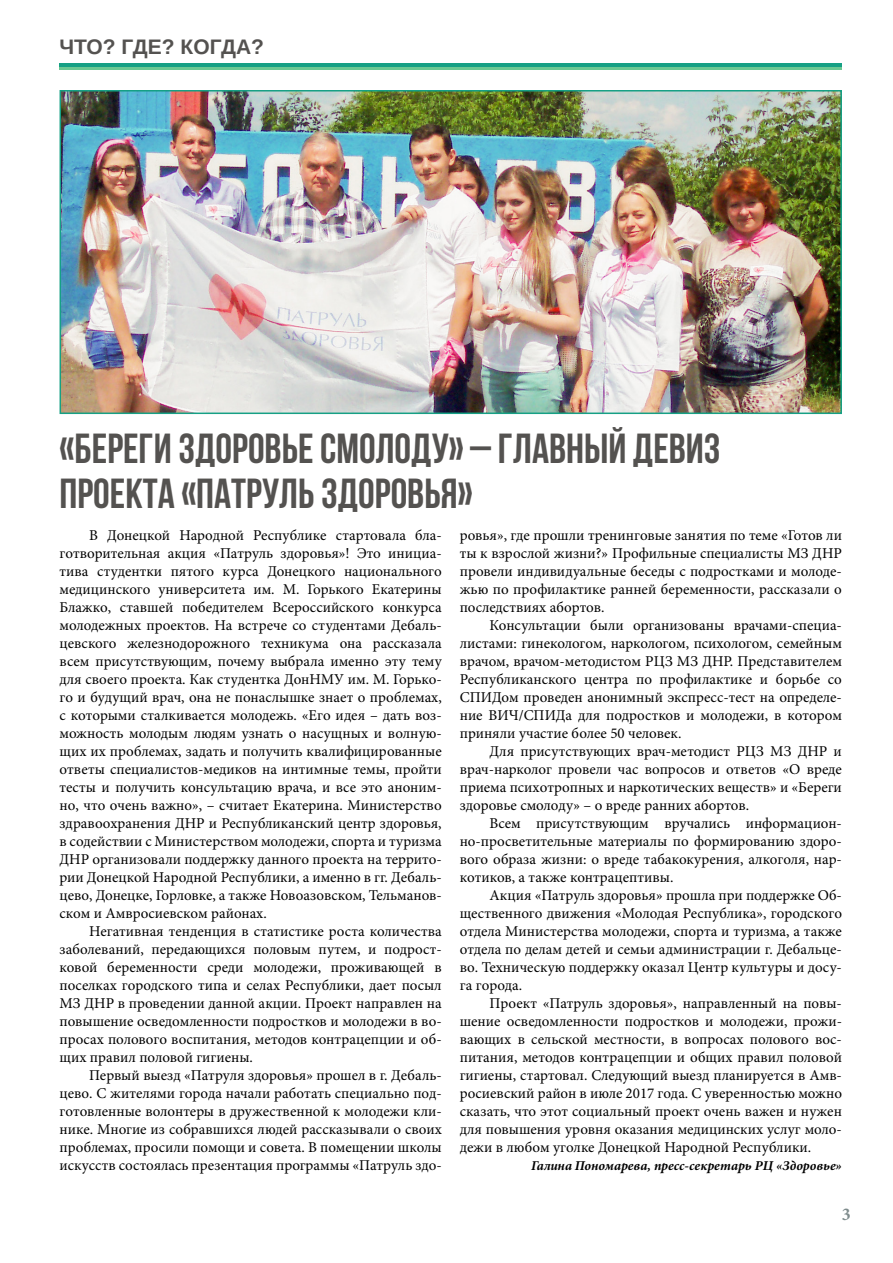
<style>
.page{position:relative;width:893px;height:1263px;background:#fff}
.page>*{position:absolute;margin:0;border:0;box-sizing:border-box;transform-origin:0 0}
.t1{font:700 42px/45px "Bebas Neue";color:#545250}
.t2{font:700 21px "Arimo";color:#545250}
.t3{font:700 18px "Minion Pro";color:#7f8c8d}
.t4{font:15px/18px "Minion Pro";color:#000;text-align:justify}
.t5{font:italic 700 13.5px "Minion Pro";color:#000}
</style>
<div class="page">
<div style="left:60px;top:63px;width:782px;height:5px;background:#16a085"></div>
<hr style="left:60px;top:68px;width:782px;height:2px;background:#6cc893">
<img style="left:63px;top:93px;width:776px;height:318px">
<div style="left:60px;top:90px;width:782px;height:324px;border:2px solid #16a085"></div>
<h2 class="t2" style="left:60px;top:32px;width:206px">ЧТО? ГДЕ? КОГДА?</h2>
<h1 class="t1" style="left:60px;top:425px;width:662px">«БЕРЕГИ ЗДОРОВЬЕ СМОЛОДУ» – ГЛАВНЫЙ ДЕВИЗ<br>ПРОЕКТА «ПАТРУЛЬ ЗДОРОВЬЯ»</h1>
<p class="t4" style="left:60px;top:526px;width:384px;text-indent:30px">В Донецкой Народной Республике стартовала бла&shy;готворительная акция «Патруль здоровья»! Это инициа&shy;тива студентки пятого курса Донецкого национального медицинского университета им. М. Горького Екатерины Блажко, ставшей победителем Всероссийского конкурса молодежных проектов. На встрече со студентами Дебаль&shy;цевского железнодорожного техникума она рассказала всем присутствующим, почему выбрала именно эту тему для своего проекта. Как студентка ДонНМУ им. М. Горько&shy;го и будущий врач, она не понаслышке знает о проблемах, с которыми сталкивается молодежь. «Его идея – дать воз&shy;можность молодым людям узнать о насущных и волную&shy;щих их проблемах, задать и получить квалифицированные ответы специалистов-медиков на интимные темы, пройти тесты и получить консультацию врача, и все это аноним&shy;но, что очень важно», – считает Екатерина. Министерство здравоохранения ДНР и Республиканский центр здоровья, в содействии с Министерством молодежи, спорта и туризма ДНР организовали поддержку данного проекта на террито&shy;рии Донецкой Народной Республики, а именно в гг. Дебаль&shy;цево, Донецке, Горловке, а также Новоазовском, Тельманов&shy;ском и Амвросиевском районах.</p>
<p class="t4" style="left:60px;top:922px;width:384px;text-indent:30px">Негативная тенденция в статистике роста количества заболеваний, передающихся половым путем, и подрост&shy;ковой беременности среди молодежи, проживающей в поселках городского типа и селах Республики, дает посыл МЗ ДНР в проведении данной акции. Проект направлен на повышение осведомленности подростков и молодежи в во&shy;просах полового воспитания, методов контрацепции и об&shy;щих правил половой гигиены.</p>
<p class="t4" style="left:60px;top:1066px;width:384px;text-indent:30px">Первый выезд «Патруля здоровья» прошел в г. Дебаль&shy;цево. С жителями города начали работать специально под&shy;готовленные волонтеры в дружественной к молодежи кли&shy;нике. Многие из собравшихся людей рассказывали о своих проблемах, просили помощи и совета. В помещении школы искусств состоялась презентация программы «Патруль здо-</p>
<p class="t4" style="left:460px;top:526px;width:384px">ровья», где прошли тренинговые занятия по теме «Готов ли ты к взрослой жизни?» Профильные специалисты МЗ ДНР провели индивидуальные беседы с подростками и молоде&shy;жью по профилактике ранней беременности, рассказали о последствиях абортов.</p>
<p class="t4" style="left:460px;top:616px;width:384px;text-indent:30px">Консультации были организованы врачами-специа&shy;листами: гинекологом, наркологом, психологом, семейным врачом, врачом-методистом РЦЗ МЗ ДНР. Представителем Республиканского центра по профилактике и борьбе со СПИДом проведен анонимный экспресс-тест на определе&shy;ние ВИЧ/СПИДа для подростков и молодежи, в котором приняли участие более 50 человек.</p>
<p class="t4" style="left:460px;top:742px;width:384px;text-indent:30px">Для присутствующих врач-методист РЦЗ МЗ ДНР и врач-нарколог провели час вопросов и ответов «О вреде приема психотропных и наркотических веществ» и «Береги здоровье смолоду» – о вреде ранних абортов.</p>
<p class="t4" style="left:460px;top:814px;width:384px;text-indent:30px">Всем присутствующим вручались информацион&shy;но-просветительные материалы по формированию здоро&shy;вого образа жизни: о вреде табакокурения, алкоголя, нар&shy;котиков, а также контрацептивы.</p>
<p class="t4" style="left:460px;top:886px;width:384px;text-indent:30px">Акция «Патруль здоровья» прошла при поддержке Об&shy;щественного движения «Молодая Республика», городского отдела Министерства молодежи, спорта и туризма, а также отдела по делам детей и семьи администрации г. Дебальце&shy;во. Техническую поддержку оказал Центр культуры и досу&shy;га города.</p>
<p class="t4" style="left:460px;top:994px;width:384px;text-indent:30px">Проект «Патруль здоровья», направленный на повы&shy;шение осведомленности подростков и молодежи, прожи&shy;вающих в сельской местности, в вопросах полового вос&shy;питания, методов контрацепции и общих правил половой гигиены, стартовал. Следующий выезд планируется в Амв&shy;росиевский район в июле 2017 года. С уверенностью можно сказать, что этот социальный проект очень важен и нужен для повышения уровня оказания медицинских услуг моло&shy;дежи в любом уголке Донецкой Народной Республики.</p>
<p class="t5" style="left:531px;top:1156px;width:312px">Галина Пономарева, пресс-секретарь РЦ «Здоровье»</p>
<p class="t3" style="left:842px;top:1202px;width:10px">3</p>
</div>
